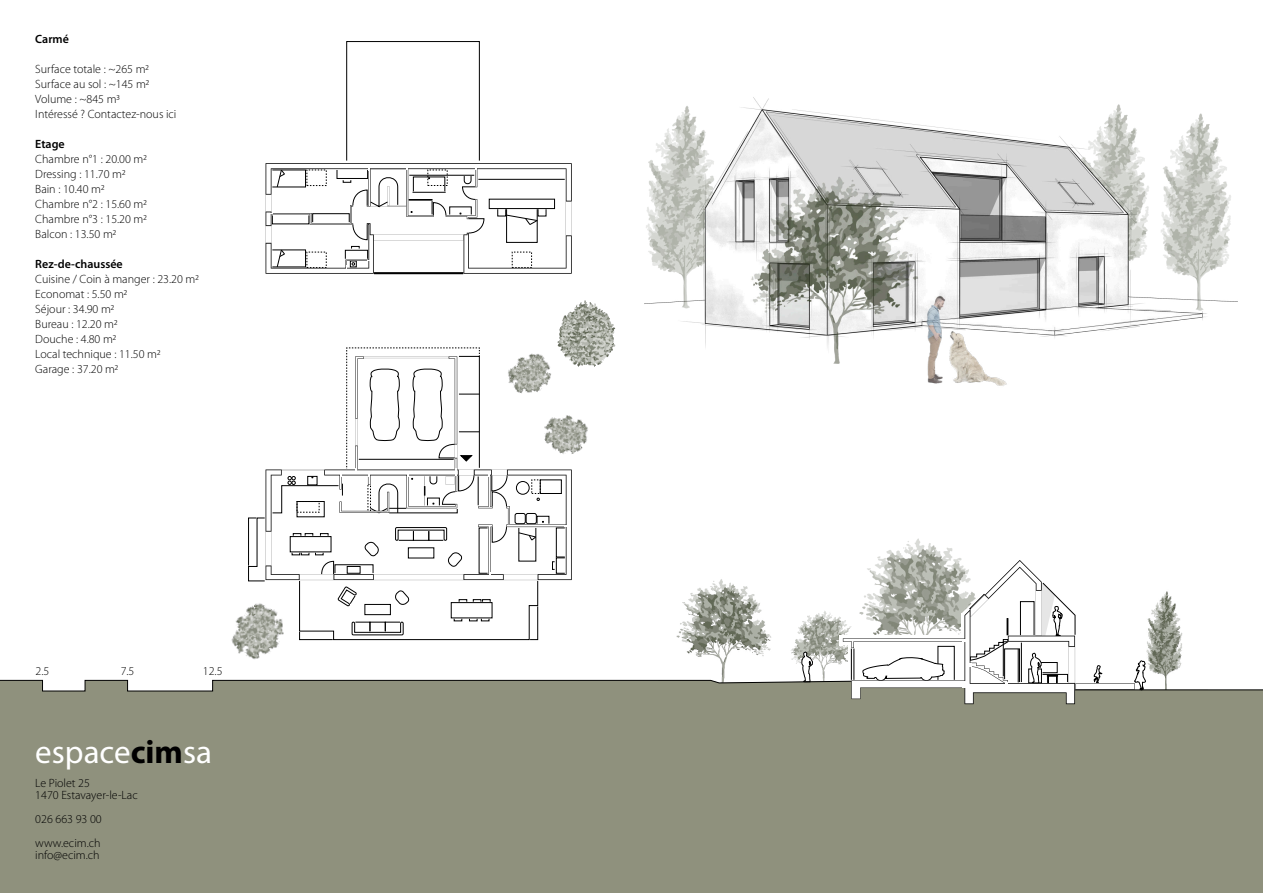
<style>
.page{position:relative;width:1263px;height:893px;background:#fff}
.page>*{position:absolute;margin:0;border:0;box-sizing:border-box;transform-origin:0 0}
.t1{font:33px "Myriad Pro";color:#fff}
.t2{font:300 12px/15px "Myriad Pro";color:#000}
.t3{font:600 12px "Myriad Pro";color:#000}
.s1{font-weight:700;color:#000}
</style>
<div class="page">
<div style="left:0;top:689px;width:1263px;height:204px;background:#8f917d"></div>
<img style="left:645px;top:97px;width:593px;height:251px">
<img style="left:559px;top:300px;width:57px;height:48px">
<img style="left:557px;top:339px;width:7px;height:9px">
<svg style="left:266px;top:163px;width:306px;height:111px"></svg>
<img style="left:1208px;top:689px;width:14px;height:6px">
<svg style="left:0;top:348px;width:1208px;height:373px"></svg>
<hr style="left:1075px;top:690px;width:188px;height:1px;background:#000">
<p class="t3" style="left:35px;top:34px;width:35px">Carmé</p>
<p class="t2" style="left:35px;top:62px;width:143px">Surface totale : ~265 m2<br>Surface au sol : ~145 m2<br>Volume : ~845 m3<br>Intéressé ? Contactez-nous ici</p>
<p class="t3" style="left:35px;top:139px;width:31px">Etage</p>
<p class="t2" style="left:35px;top:152px;width:113px">Chambre n°1 : 20.00 m2<br>Dressing : 11.70 m2<br>Bain : 10.40 m2<br>Chambre n°2 : 15.60 m2<br>Chambre n°3 : 15.20 m2<br>Balcon : 13.50 m2</p>
<p class="t3" style="left:35px;top:259px;width:89px">Rez-de-chaussée</p>
<p class="t2" style="left:35px;top:272px;width:165px">Cuisine / Coin à manger : 23.20 m2<br>Economat : 5.50 m2<br>Séjour : 34.90 m2<br>Bureau : 12.20 m2<br>Douche : 4.80 m2<br>Local technique : 11.50 m2<br>Garage : 37.20 m2</p>
<p class="t2" style="left:36px;top:664px;width:15px">2.5</p>
<p class="t2" style="left:121px;top:664px;width:15px">7.5</p>
<p class="t2" style="left:203px;top:664px;width:21px">12.5</p>
<h1 class="t1" style="left:35px;top:740px;width:178px">espace<span class="s1">cim</span>sa</h1>
<p class="t2" style="left:35px;top:778px;width:104px;line-height:12px">Le Piolet 25<br>1470 Estavayer-le-Lac</p>
<p class="t2" style="left:35px;top:808px;width:68px;line-height:24px">026 663 93 00 www.ecim.ch</p>
<p class="t2" style="left:35px;top:848px;width:66px">info@ecim.ch</p>
</div>
